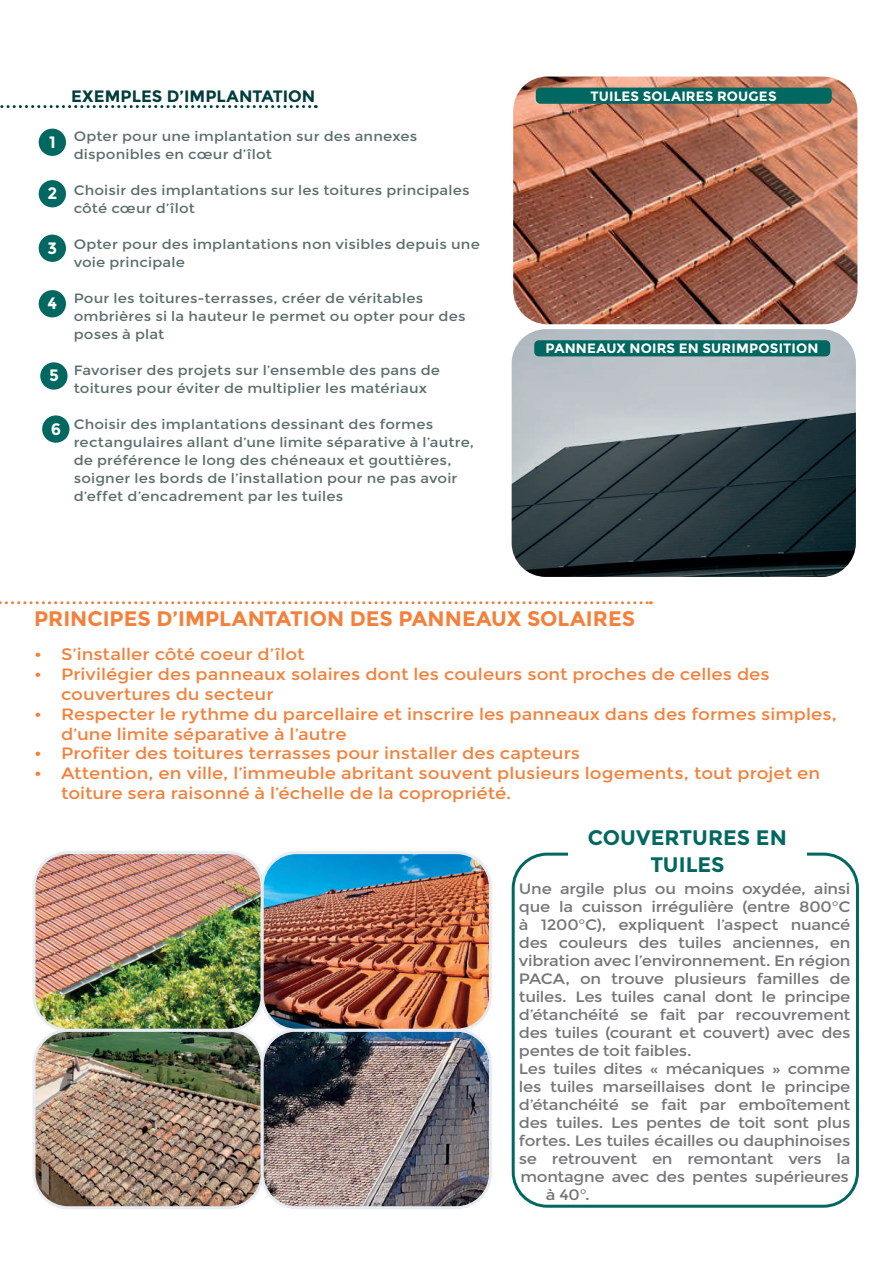
<style>
.page{position:relative;width:893px;height:1263px;background:#fff}
.page>*{position:absolute;margin:0;border:0;box-sizing:border-box;transform-origin:0 0}
.t1{font:700 21px "Montserrat";color:#f4803a}
.t2{font:700 21px/27px "Montserrat";color:#006860;text-align:center}
.t3{font:16.5px/19.8px "Montserrat";color:#f4803a;scale:1.1 1}
.t4{font:700 16.5px "Montserrat";letter-spacing:.005em;color:#003d3d}
.t5{font:700 16.5px "Montserrat";color:#fff}
.t6{font:15px "Montserrat";letter-spacing:-.02em;color:#757679;scale:1.1 1}
.t7{font:13.5px/18px "Montserrat";letter-spacing:.01em;color:#5c6d6d;scale:1.1 1}
.t8{font:700 13.5px "Montserrat";letter-spacing:.015em;color:#fff}
</style>
<div class="page">
<div style="left:512px;top:853px;width:347px;height:355px;border:3px solid #006860;border-radius:34px"></div>
<img style="left:513px;top:77px;width:344px;height:247px">
<svg style="left:0;top:601px;width:651px;height:3px"></svg>
<div style="left:568px;top:819px;width:238px;height:58px;background:#fff"></div>
<div style="left:39px;top:129px;width:27px;height:27px;background:#006860;border-radius:50%"></div>
<div style="left:39px;top:180px;width:27px;height:27px;background:#006860;border-radius:50%"></div>
<div style="left:39px;top:235px;width:27px;height:27px;background:#006860;border-radius:50%"></div>
<div style="left:39px;top:290px;width:27px;height:27px;background:#006860;border-radius:50%"></div>
<div style="left:40px;top:362px;width:28px;height:28px;background:#006860;border-radius:50%"></div>
<div style="left:42px;top:415px;width:27px;height:28px;background:#006860;border-radius:50%"></div>
<div style="left:536px;top:88px;width:296px;height:16px;background:#006860;border-radius:5px"></div>
<img style="left:34px;top:855px;width:454px;height:350px">
<div style="left:33px;top:1029px;width:231px;height:180px;border:3px solid #e8ebf0;border-radius:34px"></div>
<div style="left:261px;top:1029px;width:231px;height:180px;border:3px solid #e8ebf0;border-radius:34px"></div>
<div style="left:33px;top:851px;width:231px;height:181px;border:3px solid #e8ebf0;border-radius:34px"></div>
<div style="left:261px;top:851px;width:231px;height:181px;border:3px solid #e8ebf0;border-radius:34px"></div>
<svg style="left:0;top:105px;width:316px;height:3px"></svg>
<img style="left:512px;top:329px;width:344px;height:248px">
<div style="left:534px;top:340px;width:296px;height:16px;background:#006860;border-radius:5px"></div>
<p class="t5" style="left:49px;top:132px;width:8px">1</p>
<p class="t5" style="left:48px;top:184px;width:11px">2</p>
<p class="t5" style="left:48px;top:238px;width:11px">3</p>
<p class="t5" style="left:48px;top:294px;width:11px">4</p>
<p class="t5" style="left:49px;top:366px;width:11px">5</p>
<p class="t5" style="left:51px;top:419px;width:12px">6</p>
<p class="t4" style="left:71px;top:86px;width:246px">EXEMPLES D’IMPLANTATION</p>
<p class="t8" style="left:590px;top:88px;width:188px">TUILES SOLAIRES ROUGES</p>
<p class="t7" style="left:74px;top:127px;width:314px">Opter pour une implantation sur des annexes disponibles en cœur d’îlot</p>
<p class="t7" style="left:74px;top:181px;width:361px">Choisir des implantations sur les toitures principales côté cœur d’îlot</p>
<p class="t7" style="left:74px;top:235px;width:371px">Opter pour des implantations non visibles depuis une voie principale</p>
<p class="t7" style="left:74px;top:289px;width:358px">Pour les toitures-terrasses, créer de véritables ombrières si la hauteur le permet ou opter pour des poses à plat</p>
<p class="t7" style="left:74px;top:361px;width:335px">Favoriser des projets sur l’ensemble des pans de toitures pour éviter de multiplier les matériaux</p>
<p class="t7" style="left:74px;top:415px;width:366px">Choisir des implantations dessinant des formes rectangulaires allant d’une limite séparative à l’autre, de préférence le long des chéneaux et gouttières, soigner les bords de l’installation pour ne pas avoir d’effet d’encadrement par les tuiles</p>
<p class="t8" style="left:546px;top:340px;width:274px">PANNEAUX NOIRS EN SURIMPOSITION</p>
<h1 class="t1" style="left:34px;top:606px;width:603px">PRINCIPES D’IMPLANTATION DES PANNEAUX SOLAIRES</h1>
<p class="t3" style="left:34px;top:645px;width:248px">• S’installer côté coeur d’îlot</p>
<p class="t3" style="left:61px;top:665px;width:646px;text-indent:-27px">• Privilégier des panneaux solaires dont les couleurs sont proches de celles des couvertures du secteur</p>
<p class="t3" style="left:61px;top:704px;width:707px;text-indent:-27px">• Respecter le rythme du parcellaire et inscrire les panneaux dans des formes simples, d’une limite séparative à l’autre</p>
<p class="t3" style="left:34px;top:744px;width:498px">• Profiter des toitures terrasses pour installer des capteurs</p>
<p class="t3" style="left:61px;top:764px;width:692px;text-indent:-27px">• Attention, en ville, l’immeuble abritant souvent plusieurs logements, tout projet en toiture sera raisonné à l’échelle de la copropriété.</p>
<h1 class="t2" style="left:588px;top:824px;width:200px">COUVERTURES EN<br>TUILES</h1>
<p class="t6" style="left:519px;top:880px;width:303px">Une argile plus ou moins oxydée, ainsi</p>
<p class="t6" style="left:519px;top:898px;width:303px">que la cuisson irrégulière (entre 800°C</p>
<p class="t6" style="left:519px;top:916px;width:303px">à 1200°C), expliquent l’aspect nuancé</p>
<p class="t6" style="left:519px;top:934px;width:303px">des couleurs des tuiles anciennes, en</p>
<p class="t6" style="left:519px;top:952px;width:303px">vibration avec l’environnement. En région</p>
<p class="t6" style="left:519px;top:970px;width:303px">PACA, on trouve plusieurs familles de</p>
<p class="t6" style="left:519px;top:988px;width:303px">tuiles. Les tuiles canal dont le principe</p>
<p class="t6" style="left:519px;top:1006px;width:303px">d’étanchéité se fait par recouvrement</p>
<p class="t6" style="left:519px;top:1024px;width:303px">des tuiles (courant et couvert) avec des</p>
<p class="t6" style="left:519px;top:1042px;width:159px">pentes de toit faibles.</p>
<p class="t6" style="left:519px;top:1060px;width:303px">Les tuiles dites « mécaniques » comme</p>
<p class="t6" style="left:519px;top:1078px;width:303px">les tuiles marseillaises dont le principe</p>
<p class="t6" style="left:519px;top:1096px;width:303px">d’étanchéité se fait par emboîtement</p>
<p class="t6" style="left:519px;top:1114px;width:303px">des tuiles. Les pentes de toit sont plus</p>
<p class="t6" style="left:519px;top:1132px;width:303px">fortes. Les tuiles écailles ou dauphinoises</p>
<p class="t6" style="left:519px;top:1150px;width:303px">se retrouvent en remontant vers la</p>
<p class="t6" style="left:520px;top:1168px;width:300px">montagne avec des pentes supérieures</p>
<p class="t6" style="left:546px;top:1186px;width:41px">à 40°.</p>
</div>
